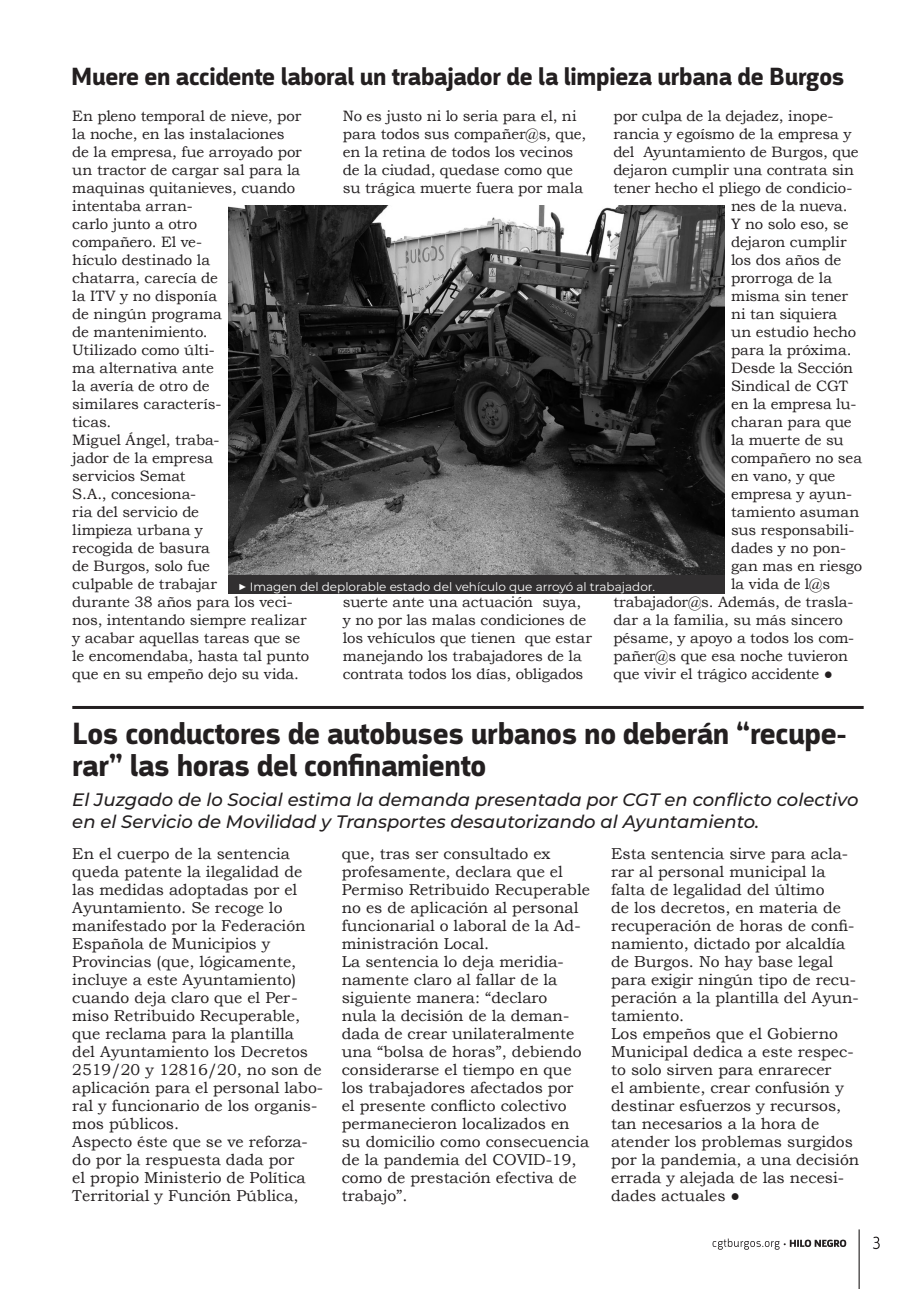
<style>
.page{position:relative;width:919px;height:1289px;background:#fff}
.page>*{position:absolute;margin:0;border:0;box-sizing:border-box;transform-origin:0 0}
.t1{font:700 31.5px/31.5px "Argumentum";letter-spacing:-.01em;color:#231f20}
.t2{font:700 25.5px "Argumentum";letter-spacing:-.01em;color:#231f20}
.t3{font:italic 500 18px/21.6px "Montserrat";color:#231f20}
.t4{font:15.75px/18px "Bookman Old Style";color:#231f20}
.t5{font:15px/18px "Bookman Old Style";letter-spacing:-.01em;color:#231f20}
.t6{font:12px "Montserrat";color:#fff}
.s1{font-family:"Helvetica";font-size:15.15px}
.s2{font-size:15px}
.s3{font-family:"Helvetica";font-weight:700}
</style>
<div class="page">
<svg style="left:873px;top:1236px;width:6px;height:13px"></svg>
<svg style="left:712px;top:1238px;width:134px;height:11px"></svg>
<hr style="left:858px;top:1229px;width:1px;height:59px;background:#231f20">
<hr style="left:72px;top:706px;width:791px;height:3px;background:#231f20">
<img style="left:228px;top:205px;width:496px;height:370px">
<div style="left:228px;top:575px;width:496px;height:18px;background:#312f30"></div>
<p class="t2" style="left:71px;top:61px;width:774px">Muere en accidente laboral un trabajador de la limpieza urbana de Burgos</p>
<p class="t5" style="left:72px;top:107px;width:231px">En pleno temporal de nieve, por la noche, en las instalaciones de la empresa, fue arroyado por un tractor de cargar sal para la maquinas quitanieves, cuando intentaba arran-<br>carlo junto a otro<br>compañero. El ve-<br>hículo destinado la<br>chatarra, carecía de<br>la ITV y no disponía<br>de ningún programa<br>de mantenimiento.<br>Utilizado como últi-<br>ma alternativa ante<br>la avería de otro de<br>similares caracterís-<br>ticas.</p>
<p class="t5" style="left:72px;top:431px;width:238px">Miguel Ángel, traba-<br>jador de la empresa<br>servicios Semat<br>S.A., concesiona-<br>ria del servicio de<br>limpieza urbana y<br>recogida de basura<br>de Burgos, solo fue<br>culpable de trabajar<br>durante 38 años para los veci&shy;nos, intentando siempre realizar y acabar aquellas tareas que se le encomendaba, hasta tal punto que en su empeño dejo su vida.</p>
<p class="t5" style="left:343px;top:107px;width:245px">No es justo ni lo seria para el, ni para todos sus compañer@s, que, en la retina de todos los vecinos de la ciudad, quedase como que su trágica muerte fuera por mala</p>
<p class="t5" style="left:613px;top:107px;width:222px">por culpa de la dejadez, inope-</p>
<p class="t5" style="left:613px;top:125px;width:240px">rancia y egoísmo de la empresa y</p>
<p class="t5" style="left:613px;top:143px;width:247px">del Ayuntamiento de Burgos, que</p>
<p class="t5" style="left:613px;top:161px;width:242px">dejaron cumplir una contrata sin</p>
<p class="t5" style="left:613px;top:179px;width:241px">tener hecho el pliego de condicio-</p>
<p class="t5" style="left:731px;top:197px;width:118px">nes de la nueva.</p>
<p class="t5" style="left:731px;top:215px;width:119px">Y no solo eso, se</p>
<p class="t5" style="left:731px;top:233px;width:117px">dejaron cumplir</p>
<p class="t5" style="left:731px;top:251px;width:112px">los dos años de</p>
<p class="t5" style="left:731px;top:269px;width:102px">prorroga de la</p>
<p class="t5" style="left:731px;top:287px;width:119px">misma sin tener</p>
<p class="t5" style="left:731px;top:305px;width:108px">ni tan siquiera</p>
<p class="t5" style="left:731px;top:323px;width:127px">un estudio hecho</p>
<p class="t5" style="left:731px;top:341px;width:122px">para la próxima.</p>
<p class="t5" style="left:731px;top:359px;width:123px">Desde la Sección</p>
<p class="t5" style="left:731px;top:377px;width:119px">Sindical de CGT</p>
<p class="t5" style="left:731px;top:395px;width:127px">en la empresa lu-</p>
<p class="t5" style="left:731px;top:413px;width:122px">charan para que</p>
<p class="t5" style="left:731px;top:431px;width:114px">la muerte de su</p>
<p class="t5" style="left:731px;top:449px;width:132px">compañero no sea</p>
<p class="t5" style="left:731px;top:467px;width:106px">en vano, y que</p>
<p class="t5" style="left:731px;top:485px;width:122px">empresa y ayun-</p>
<p class="t5" style="left:731px;top:503px;width:130px">tamiento asuman</p>
<p class="t5" style="left:731px;top:521px;width:125px">sus responsabili-</p>
<p class="t5" style="left:731px;top:539px;width:116px">dades y no pon-</p>
<p class="t5" style="left:731px;top:557px;width:133px">gan mas en riesgo</p>
<p class="t5" style="left:731px;top:575px;width:101px">la vida de l@s</p>
<p class="t5" style="left:613px;top:593px;width:241px">trabajador@s. Además, de trasla-</p>
<p class="t5" style="left:613px;top:611px;width:231px">dar a la familia, su más sincero</p>
<p class="t5" style="left:613px;top:629px;width:242px">pésame, y apoyo a todos los com-</p>
<p class="t5" style="left:613px;top:647px;width:236px">pañer@s que esa noche tuvieron</p>
<p class="t5" style="left:613px;top:665px;width:221px">que vivir el trágico accidente <span class="s1">●</span></p>
<p class="t6" style="left:238px;top:578px;width:419px"><span class="s2">▶</span> Imagen del deplorable estado del vehículo que arroyó al trabajador.</p>
<p class="t5" style="left:343px;top:593px;width:251px">suerte ante una actuación suya, y no por las malas condiciones de los vehículos que tienen que estar manejando los trabajadores de la contrata todos los días, obligados</p>
<p class="t1" style="left:72px;top:718px;width:776px">Los conductores de autobuses urbanos no deberán “recupe&shy;rar” las horas del confinamiento</p>
<p class="t3" style="left:72px;top:788px;width:787px">El Juzgado de lo Social estima la demanda presentada por CGT en conflicto colectivo en el Servicio de Movilidad y Transportes desautorizando al Ayuntamiento.</p>
<p class="t4" style="left:72px;top:844px;width:252px">En el cuerpo de la sentencia queda patente la ilegalidad de las medidas adoptadas por el<br>Ayuntamiento. Se recoge lo manifestado por la Federación<br>Española de Municipios y<br>Provincias (que, lógicamente, incluye a este Ayuntamiento) cuando deja claro que el Per&shy;miso Retribuido Recuperable, que reclama para la plantilla<br>del Ayuntamiento los Decretos<br>2519/20 y 12816/20, no son de aplicación para el personal labo&shy;ral y funcionario de los organis&shy;mos públicos.</p>
<p class="t4" style="left:72px;top:1132px;width:237px">Aspecto éste que se ve reforza&shy;do por la respuesta dada por el propio Ministerio de Política<br>Territorial y Función Pública,</p>
<p class="t4" style="left:342px;top:844px;width:250px">que, tras ser consultado ex profesamente, declara que el<br>Permiso Retribuido Recuperable no es de aplicación al personal funcionarial o laboral de la Ad&shy;ministración Local.</p>
<p class="t4" style="left:342px;top:952px;width:249px">La sentencia lo deja meridia&shy;namente claro al fallar de la siguiente manera: “declaro<br>nula la decisión de la deman&shy;dada de crear unilateralmente una “bolsa de horas”, debiendo considerarse el tiempo en que los trabajadores afectados por el presente conflicto colectivo permanecieron localizados en su domicilio como consecuencia de la pandemia del COVID-19, como de prestación efectiva de trabajo”.</p>
<p class="t4" style="left:611px;top:844px;width:249px">Esta sentencia sirve para acla&shy;rar al personal municipal la falta de legalidad del último<br>de los decretos, en materia de recuperación de horas de confi&shy;namiento, dictado por alcaldía de Burgos. No hay base legal para exigir ningún tipo de recu&shy;peración a la plantilla del Ayun&shy;tamiento.</p>
<p class="t4" style="left:611px;top:1024px;width:249px">Los empeños que el Gobierno<br>Municipal dedica a este respec&shy;to solo sirven para enrarecer<br>el ambiente, crear confusión y destinar esfuerzos y recursos, tan necesarios a la hora de atender los problemas surgidos por la pandemia, a una decisión errada y alejada de las necesi&shy;dades actuales <span class="s3">●</span></p>
</div>
